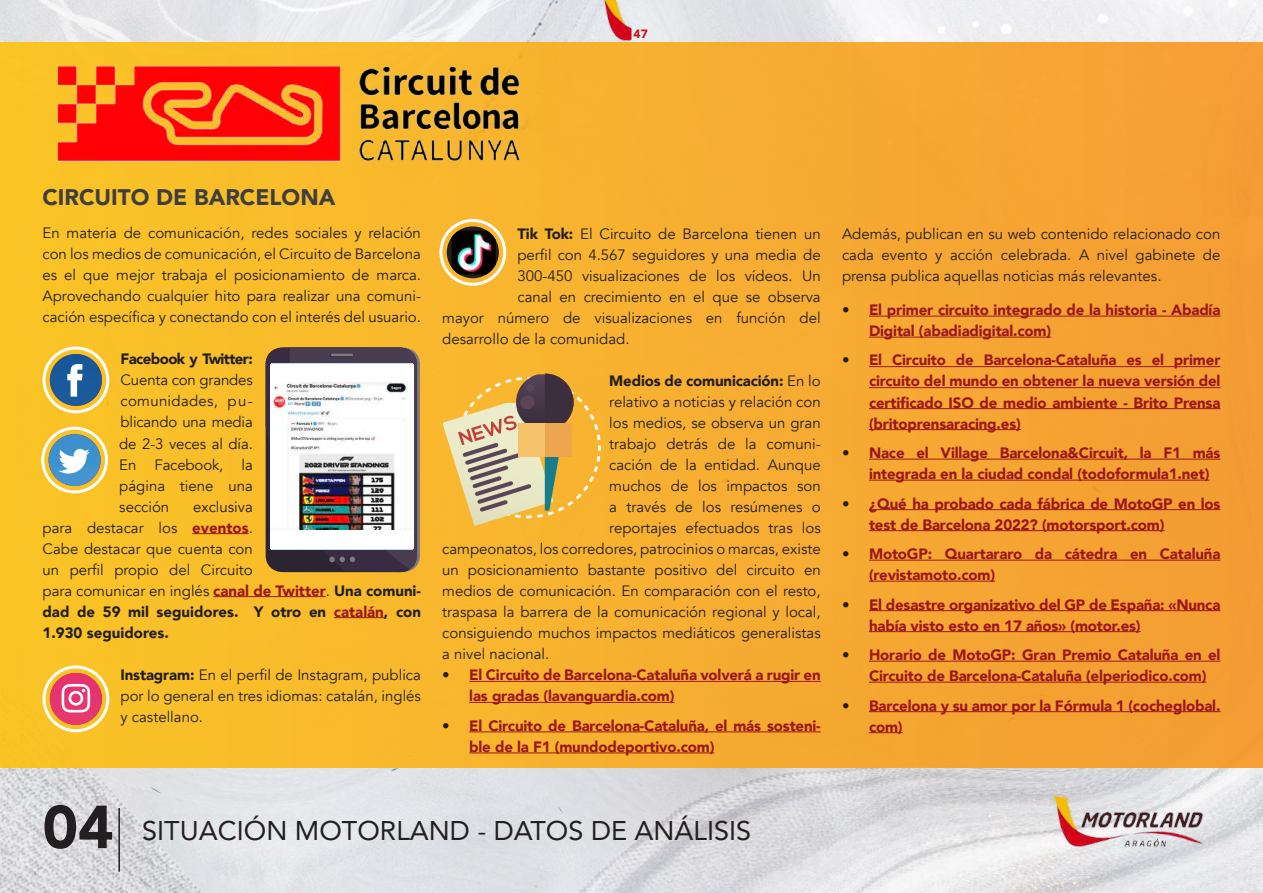
<style>
.page{position:relative;width:1263px;height:893px;background:#fff}
.page>*{position:absolute;margin:0;border:0;box-sizing:border-box;transform-origin:0 0}
.t1{font:900 60px "Avenir";color:#231f20}
.t2{font:27px "Avenir";color:#231f20}
.t3{font:900 22.5px "Avenir";color:#3e3e3f}
.t4{font:15px/21px "Avenir";color:#231f20;text-align:justify}
.t5{font:900 15px/21px "Avenir";letter-spacing:-.01em;color:#9b171c}
.t6{font:900 15px "Avenir";letter-spacing:-.01em;color:#231f20}
.t7{font:900 15px "Avenir";letter-spacing:-.04em;color:#231f20}
.t8{font:900 12px "Avenir";color:#c4121a}
.s1{font-weight:900;color:#9b171c}
.s2{font-weight:900}
.s3{font-weight:400}
.s4{font-weight:400;color:#231f20}
</style>
<div class="page">
<img style="left:0;top:0;width:1263px;height:893px">
<hr style="left:118px;top:808px;width:2px;height:64px;background:#231f20">
<img style="left:1036px;top:787px;width:184px;height:63px">
<img style="left:583px;top:0;width:48px;height:43px">
<div style="left:0;top:43px;width:1263px;height:724px;background:linear-gradient(to right,#fac529,#f39c35)"></div>
<hr style="left:192px;top:533px;width:57px;height:1px;background:#9b171c">
<hr style="left:213px;top:596px;width:113px;height:1px;background:#9b171c">
<hr style="left:334px;top:617px;width:50px;height:1px;background:#9b171c">
<hr style="left:469px;top:681px;width:352px;height:1px;background:#9b171c">
<hr style="left:469px;top:702px;width:205px;height:1px;background:#9b171c">
<hr style="left:469px;top:731px;width:352px;height:1px;background:#9b171c">
<hr style="left:469px;top:752px;width:245px;height:1px;background:#9b171c">
<hr style="left:869px;top:316px;width:351px;height:1px;background:#9b171c">
<hr style="left:869px;top:337px;width:182px;height:1px;background:#9b171c">
<hr style="left:869px;top:366px;width:351px;height:1px;background:#9b171c">
<hr style="left:869px;top:387px;width:351px;height:1px;background:#9b171c">
<hr style="left:869px;top:408px;width:351px;height:1px;background:#9b171c">
<hr style="left:869px;top:429px;width:152px;height:1px;background:#9b171c">
<hr style="left:869px;top:459px;width:351px;height:1px;background:#9b171c">
<hr style="left:869px;top:480px;width:340px;height:1px;background:#9b171c">
<hr style="left:869px;top:509px;width:351px;height:1px;background:#9b171c">
<hr style="left:869px;top:530px;width:295px;height:1px;background:#9b171c">
<hr style="left:869px;top:560px;width:351px;height:1px;background:#9b171c">
<hr style="left:869px;top:581px;width:126px;height:1px;background:#9b171c">
<hr style="left:869px;top:610px;width:351px;height:1px;background:#9b171c">
<hr style="left:869px;top:631px;width:272px;height:1px;background:#9b171c">
<hr style="left:869px;top:661px;width:351px;height:1px;background:#9b171c">
<hr style="left:869px;top:682px;width:337px;height:1px;background:#9b171c">
<hr style="left:869px;top:711px;width:351px;height:1px;background:#9b171c">
<hr style="left:869px;top:732px;width:34px;height:1px;background:#9b171c">
<div style="left:50px;top:354px;width:52px;height:52px;background:#1a599a;border-radius:26px"></div>
<svg style="left:67px;top:364px;width:16px;height:33px"></svg>
<div style="left:43px;top:347px;width:66px;height:66px;border:3px solid #fff;border-radius:50%"></div>
<div style="left:49px;top:434px;width:52px;height:52px;background:#3e91ce;border-radius:26px"></div>
<svg style="left:58px;top:449px;width:32px;height:25px"></svg>
<div style="left:41px;top:427px;width:67px;height:66px;border:3px solid #fff;border-radius:50%"></div>
<svg style="left:50px;top:673px;width:52px;height:52px"></svg>
<svg style="left:62px;top:684px;width:28px;height:28px"></svg>
<div style="left:43px;top:665px;width:66px;height:67px;border:3px solid #fff;border-radius:50%"></div>
<svg style="left:447px;top:226px;width:52px;height:52px"></svg>
<img style="left:452px;top:231px;width:44px;height:43px">
<div style="left:439px;top:219px;width:67px;height:67px;border:3px solid #fff;border-radius:50%"></div>
<svg style="left:443px;top:373px;width:158px;height:153px"></svg>
<div style="left:518px;top:423px;width:53px;height:33px;background:#f5c269"></div>
<div style="left:545px;top:423px;width:26px;height:33px;background:#eda64f"></div>
<div style="left:520px;top:395px;width:14px;height:14px;background:#5c4559;border-radius:50%"></div>
<div style="left:526px;top:384px;width:8px;height:8px;background:#5c4559;border-radius:50%"></div>
<img style="left:41px;top:40px;width:502px;height:142px">
<svg style="left:266px;top:348px;width:154px;height:224px"></svg>
<div style="left:270px;top:364px;width:143px;height:185px;background:#fff"></div>
<img style="left:270px;top:383px;width:138px;height:146px">
<p class="t8" style="left:634px;top:24px;width:16px">47</p>
<h3 class="t3" style="left:43px;top:178px;width:294px">CIRCUITO DE BARCELONA</h3>
<p class="t4" style="left:43px;top:223px;width:380px">En materia de comunicación, redes sociales y relación con los medios de comunicación, el Circuito de Barcelona es el que mejor trabaja el posicionamiento de marca.<br>Aprovechando cualquier hito para realizar una comuni&shy;cación específica y conectando con el interés del usuario.</p>
<p class="t7" style="left:121px;top:346px;width:134px">Facebook y Twitter:</p>
<p class="t4" style="left:119px;top:370px;width:135px">Cuenta con grandes comunidades, pu&shy;blicando una media de 2-3 veces al día.<br>En Facebook, la página tiene una sección</p>
<p class="t4" style="left:43px;top:496px;width:380px;text-align:left;text-indent:151px">exclusiva<br>para destacar los <span class="s1">eventos</span>.<br>Cabe destacar que cuenta con<br>un perfil propio del Circuito<br>para comunicar en inglés <span class="s1">canal de Twitter</span>. <span class="s2">Una comuni&shy;dad de 59 mil seguidores. Y otro en</span> <span class="s1">catalán</span><span class="s2">, con<br>1.930 seguidores.</span></p>
<p class="t4" style="left:121px;top:664px;width:302px"><span class="s2">Instagram:</span> En el perfil de Instagram, publica por lo general en tres idiomas: catalán, inglés y castellano.</p>
<p class="t4" style="left:517px;top:224px;width:305px"><span class="s2">Tik Tok:</span> El Circuito de Barcelona tienen un</p>
<p class="t4" style="left:517px;top:245px;width:305px">perfil con 4.567 seguidores y una media de</p>
<p class="t4" style="left:517px;top:266px;width:305px">300-450 visualizaciones de los vídeos. Un</p>
<p class="t4" style="left:517px;top:287px;width:305px">canal en crecimiento en el que se observa</p>
<p class="t4" style="left:442px;top:308px;width:380px">mayor número de visualizaciones en función del</p>
<p class="t4" style="left:442px;top:329px;width:189px">desarrollo de la comunidad.</p>
<p class="t6" style="left:609px;top:368px;width:213px">Medios de comunicación: <span class="s3">En lo</span></p>
<p class="t4" style="left:609px;top:392px;width:213px">relativo a noticias y relación con</p>
<p class="t4" style="left:609px;top:413px;width:213px">los medios, se observa un gran</p>
<p class="t4" style="left:609px;top:434px;width:213px">trabajo detrás de la comuni-</p>
<p class="t4" style="left:609px;top:455px;width:213px">cación de la entidad. Aunque</p>
<p class="t4" style="left:609px;top:476px;width:213px">muchos de los impactos son</p>
<p class="t4" style="left:609px;top:497px;width:213px">a través de los resúmenes o</p>
<p class="t4" style="left:609px;top:518px;width:213px">reportajes efectuados tras los</p>
<p class="t4" style="left:442px;top:539px;width:380px">campeonatos, los corredores, patrocinios o marcas, existe</p>
<p class="t4" style="left:442px;top:560px;width:380px">un posicionamiento bastante positivo del circuito en</p>
<p class="t4" style="left:442px;top:581px;width:380px">medios de comunicación. En comparación con el resto,</p>
<p class="t4" style="left:442px;top:602px;width:380px">traspasa la barrera de la comunicación regional y local,</p>
<p class="t4" style="left:442px;top:623px;width:380px">consiguiendo muchos impactos mediáticos generalistas</p>
<p class="t4" style="left:442px;top:644px;width:108px">a nivel nacional.</p>
<p class="t5" style="left:469px;top:664px;width:353px;text-indent:-27px"><span class="s4">•</span> El Circuito de Barcelona-Cataluña volverá a rugir en las gradas (lavanguardia.com)</p>
<p class="t5" style="left:469px;top:715px;width:353px;text-indent:-27px"><span class="s4">•</span> El Circuito de Barcelona-Cataluña, el más sosteni&shy;ble de la F1 (mundodeportivo.com)</p>
<h1 class="t1" style="left:43px;top:776px;width:73px">04</h1>
<h2 class="t2" style="left:142px;top:809px;width:610px">SITUACIÓN MOTORLAND - DATOS DE ANÁLISIS</h2>
<p class="t4" style="left:842px;top:224px;width:380px">Además, publican en su web contenido relacionado con cada evento y acción celebrada. A nivel gabinete de prensa publica aquellas noticias más relevantes.</p>
<p class="t5" style="left:869px;top:299px;width:353px;text-indent:-27px"><span class="s4">•</span> El primer circuito integrado de la historia - Abadía<br>Digital (abadiadigital.com)</p>
<p class="t5" style="left:869px;top:349px;width:353px;text-align:justify;text-indent:-27px"><span class="s4">•</span> El Circuito de Barcelona-Cataluña es el primer circuito del mundo en obtener la nueva versión del certificado ISO de medio ambiente - Brito Prensa (britoprensaracing.es)</p>
<p class="t5" style="left:869px;top:442px;width:353px;text-indent:-27px"><span class="s4">•</span> Nace el Village Barcelona&amp;Circuit, la F1 más integrada en la ciudad condal (todoformula1.net)</p>
<p class="t5" style="left:869px;top:492px;width:353px;text-indent:-27px"><span class="s4">•</span> ¿Qué ha probado cada fábrica de MotoGP en los test de Barcelona 2022? (motorsport.com)</p>
<p class="t5" style="left:869px;top:543px;width:353px;text-indent:-27px"><span class="s4">•</span> MotoGP: Quartararo da cátedra en Cataluña (revistamoto.com)</p>
<p class="t5" style="left:869px;top:593px;width:353px;text-indent:-27px"><span class="s4">•</span> El desastre organizativo del GP de España: «Nunca había visto esto en 17 años» (motor.es)</p>
<p class="t5" style="left:869px;top:644px;width:353px;text-indent:-27px"><span class="s4">•</span> Horario de MotoGP: Gran Premio Cataluña en el<br>Circuito de Barcelona-Cataluña (elperiodico.com)</p>
<p class="t5" style="left:869px;top:694px;width:353px;text-indent:-27px"><span class="s4">•</span> Barcelona y su amor por la Fórmula 1 (cocheglobal. com)</p>
</div>
